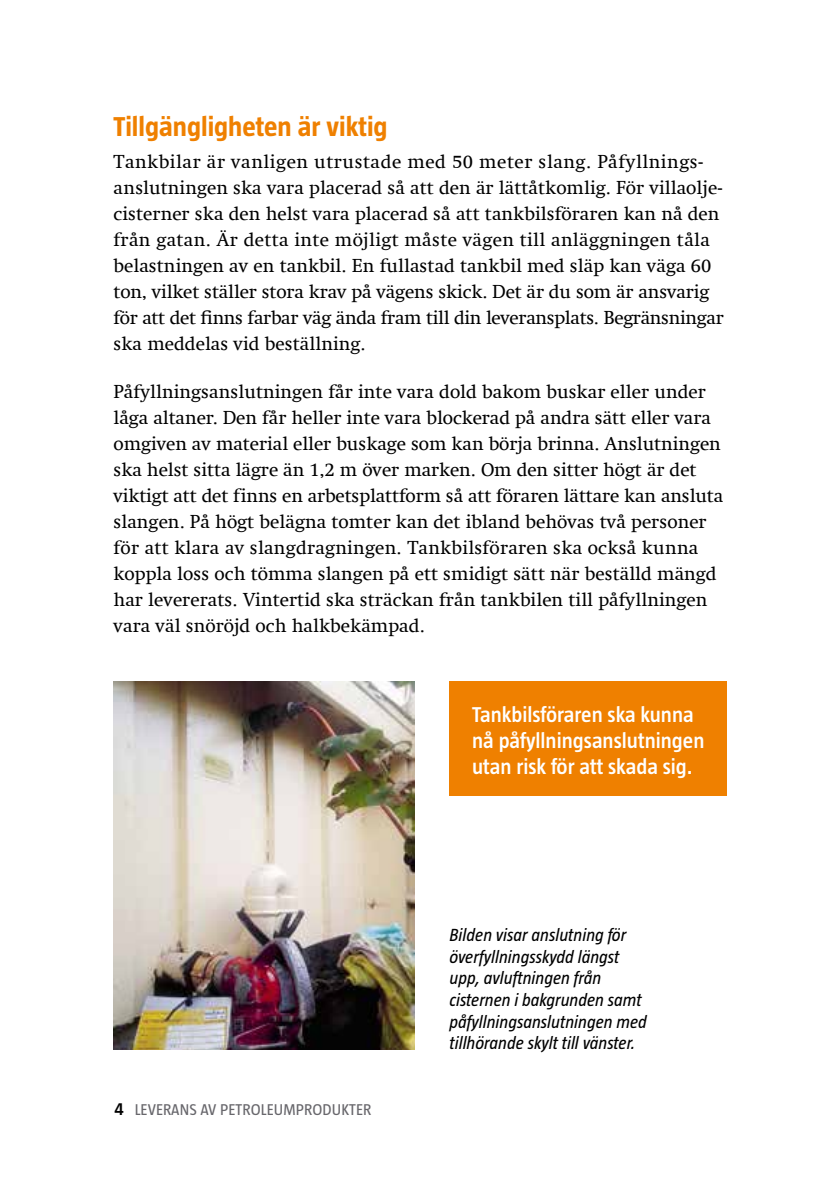
<style>
.page{position:relative;width:840px;height:1191px;background:#fff}
.page>*{position:absolute;margin:0;border:0;box-sizing:border-box;transform-origin:0 0}
.t1{font:700 28px "Taz";color:#ef8000}
.t2{font:600 22px/26px "Taz";color:#fff}
.t3{font:19px/26px "Swift Com";color:#000}
.t4{font:italic 18px/21.6px "Taz";color:#000}
.t5{font:16px "Taz";letter-spacing:.01em;color:#68676c}
.s1{font-weight:600;font-size:18px;color:#000}
</style>
<div class="page">
<div style="left:449px;top:681px;width:278px;height:115px;background:#ef8000"></div>
<img style="left:113px;top:681px;width:301px;height:368px">
<h1 class="t1" style="left:113px;top:111px;width:275px">Tillgängligheten är viktig</h1>
<p class="t3" style="left:113px;top:148px;width:611px">Tankbilar är vanligen utrustade med 50 meter slang. Påfyllnings&shy;anslutningen ska vara placerad så att den är lättåtkomlig. För villaolje&shy;cisterner ska den helst vara placerad så att tankbilsföraren kan nå den från gatan. Är detta inte möjligt måste vägen till anläggningen tåla belastningen av en tankbil. En fullastad tankbil med släp kan väga 60 ton, vilket ställer stora krav på vägens skick. Det är du som är ansvarig för att det finns farbar väg ända fram till din leveransplats. Begränsningar ska meddelas vid beställning.</p>
<p class="t3" style="left:113px;top:379px;width:611px">Påfyllningsanslutningen får inte vara dold bakom buskar eller under låga altaner. Den får heller inte vara blockerad på andra sätt eller vara omgiven av material eller buskage som kan börja brinna. Anslutningen ska helst sitta lägre än 1,2 m över marken. Om den sitter högt är det viktigt att det finns en arbetsplattform så att föraren lättare kan ansluta slangen. På högt belägna tomter kan det ibland behövas två personer för att klara av slangdragningen. Tankbilsföraren ska också kunna koppla loss och tömma slangen på ett smidigt sätt när beställd mängd har levererats. Vintertid ska sträckan från tankbilen till påfyllningen vara väl snöröjd och halkbekämpad.</p>
<p class="t2" style="left:472px;top:701px;width:233px">Tankbilsföraren ska kunna nå påfyllningsanslutningen utan risk för att skada sig.</p>
<p class="t5" style="left:114px;top:1100px;width:258px"><span class="s1">4</span> LEVERANS AV PETROLEUMPRODUKTER</p>
<p class="t4" style="left:449px;top:924px;width:199px">Bilden visar anslutning för överfyllningsskydd längst upp, avluftningen från cisternen i bakgrunden samt påfyllningsanslutningen med tillhörande skylt till vänster.</p>
</div>
